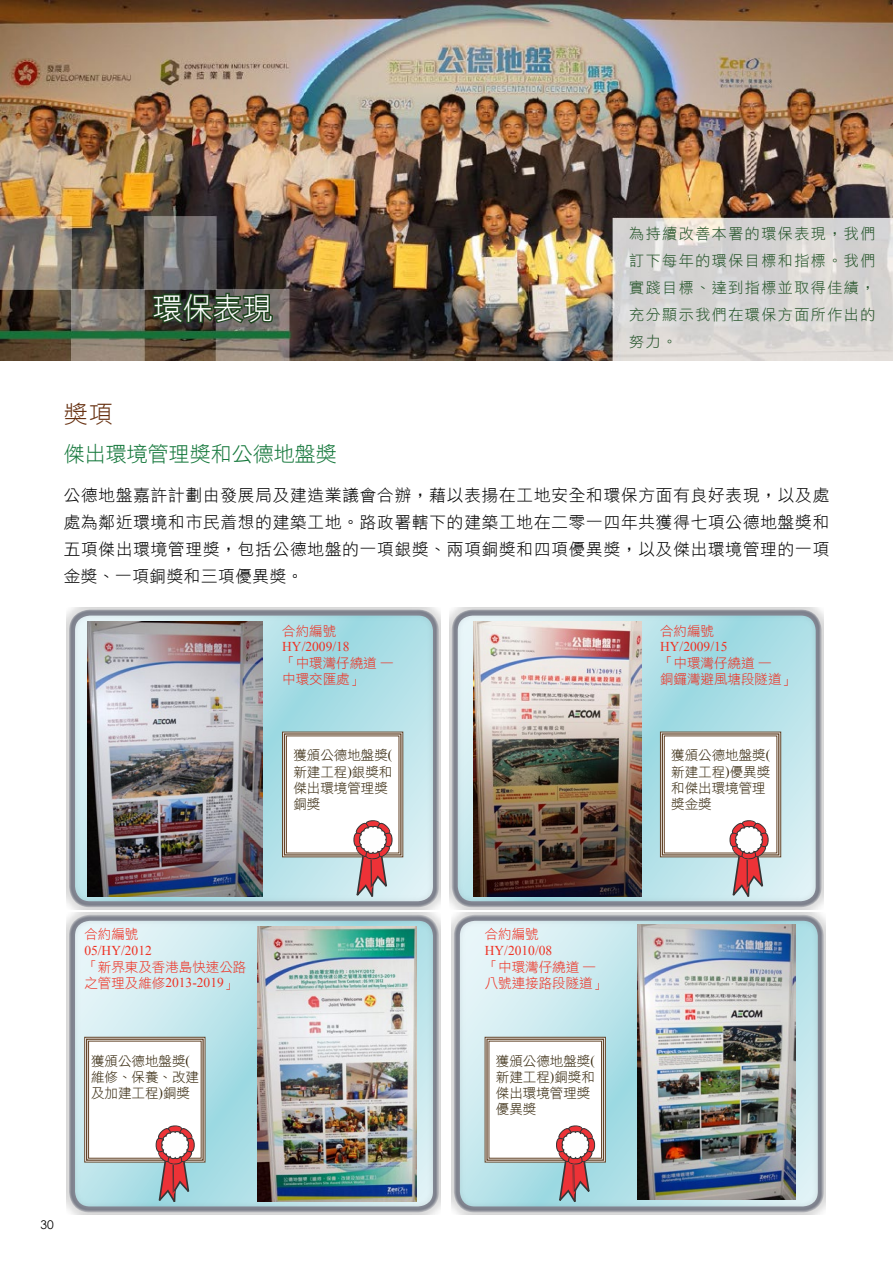
<style>
.page{position:relative;width:893px;height:1263px;background:#fff}
.page>*{position:absolute;margin:0;border:0;box-sizing:border-box;transform-origin:0 0}
.t1{font:30px "DF Hei Lt HK BF";color:#fff}
.t2{font:24px "DF Hei Lt HK BF";color:#673111}
.t3{font:21px "DF Hei Lt HK BF";color:#14773b}
.t4{font:16.5px/27px "DF Hei Lt HK BF";letter-spacing:.055em;color:#000;text-align:justify}
.t5{font:15px/27px "DF Hei Lt HK BF";letter-spacing:.1em;color:#235328;text-align:justify}
.t6{font:13.5px/16.2px "DF Hei Lt HK BF";color:#ee3123}
.t7{font:13.5px/16.2px "DF Hei Lt HK BF";color:#382a10}
.t8{font:12px "Century Gothic";color:#000}
.s1{font-family:"Times New Roman"}
</style>
<div class="page">
<img style="left:0;top:0;width:893px;height:360px">
<svg style="left:150px;top:290px;width:125px;height:36px;background:#344630"></svg>
<div style="left:67px;top:607px;width:374px;height:302px;background:#000;opacity:.75"></div>
<svg style="left:282px;top:731px;width:121px;height:171px"></svg>
<img style="left:87px;top:621px;width:175px;height:276px">
<div style="left:67px;top:912px;width:374px;height:302px;background:#000;opacity:.75"></div>
<svg style="left:84px;top:1037px;width:122px;height:170px"></svg>
<div style="left:451px;top:912px;width:375px;height:302px;background:#000;opacity:.75"></div>
<svg style="left:484px;top:1037px;width:122px;height:170px"></svg>
<div style="left:449px;top:607px;width:375px;height:302px;background:#000;opacity:.75"></div>
<svg style="left:660px;top:731px;width:121px;height:171px"></svg>
<img style="left:473px;top:621px;width:169px;height:276px">
<img style="left:638px;top:924px;width:157px;height:276px">
<img style="left:258px;top:926px;width:159px;height:275px">
<h1 class="t1" style="left:153px;top:293px;width:122px">環保表現</h1>
<p class="t5" style="left:629px;top:220px;width:248px">為持續改善本署的環保表現，我們訂下每年的環保目標和指標。我們實踐目標、達到指標並取得佳績，充分顯示我們在環保方面所作出的努力。</p>
<p class="t2" style="left:64px;top:401px;width:51px">獎項</p>
<p class="t3" style="left:64px;top:443px;width:274px">傑出環境管理獎和公德地盤獎</p>
<p class="t4" style="left:64px;top:481px;width:767px">公德地盤嘉許計劃由發展局及建造業議會合辦，藉以表揚在工地安全和環保方面有良好表現，以及處處為鄰近環境和市民着想的建築工地。路政署轄下的建築工地在二零一四年共獲得七項公德地盤獎和五項傑出環境管理獎，包括公德地盤的一項銀獎、兩項銅獎和四項優異獎，以及傑出環境管理的一項金獎、一項銅獎和三項優異獎。</p>
<p class="t6" style="left:282px;top:622px;width:113px">合約編號<br><span class="s1">HY/2009/18<br></span>「中環灣仔繞道 —中環交匯處」</p>
<p class="t7" style="left:293px;top:747px;width:100px">獲頒公德地盤獎<span class="s1">(</span>新建工程<span class="s1">)</span>銀獎和傑出環境管理獎銅獎</p>
<p class="t6" style="left:660px;top:622px;width:136px">合約編號<br><span class="s1">HY/2009/15<br></span>「中環灣仔繞道 —<br>銅鑼灣避風塘段隧道」</p>
<p class="t7" style="left:671px;top:747px;width:100px">獲頒公德地盤獎<span class="s1">(</span>新建工程<span class="s1">)</span>優異獎和傑出環境管理獎金獎</p>
<p class="t6" style="left:84px;top:926px;width:163px">合約編號<br><span class="s1">05/HY/2012<br></span>「新界東及香港島快速公路之管理及維修<span class="s1">2013-2019</span>」</p>
<p class="t7" style="left:91px;top:1052px;width:110px">獲頒公德地盤獎<span class="s1">(</span>維修、保養、改建及加建工程<span class="s1">)</span>銅獎</p>
<p class="t8" style="left:40px;top:1216px;width:15px">30</p>
<p class="t6" style="left:485px;top:926px;width:123px">合約編號<br><span class="s1">HY/2010/08<br></span>「中環灣仔繞道 —八號連接路段隧道」</p>
<p class="t7" style="left:496px;top:1052px;width:100px">獲頒公德地盤獎<span class="s1">(</span>新建工程<span class="s1">)</span>銅獎和傑出環境管理獎優異獎</p>
</div>
